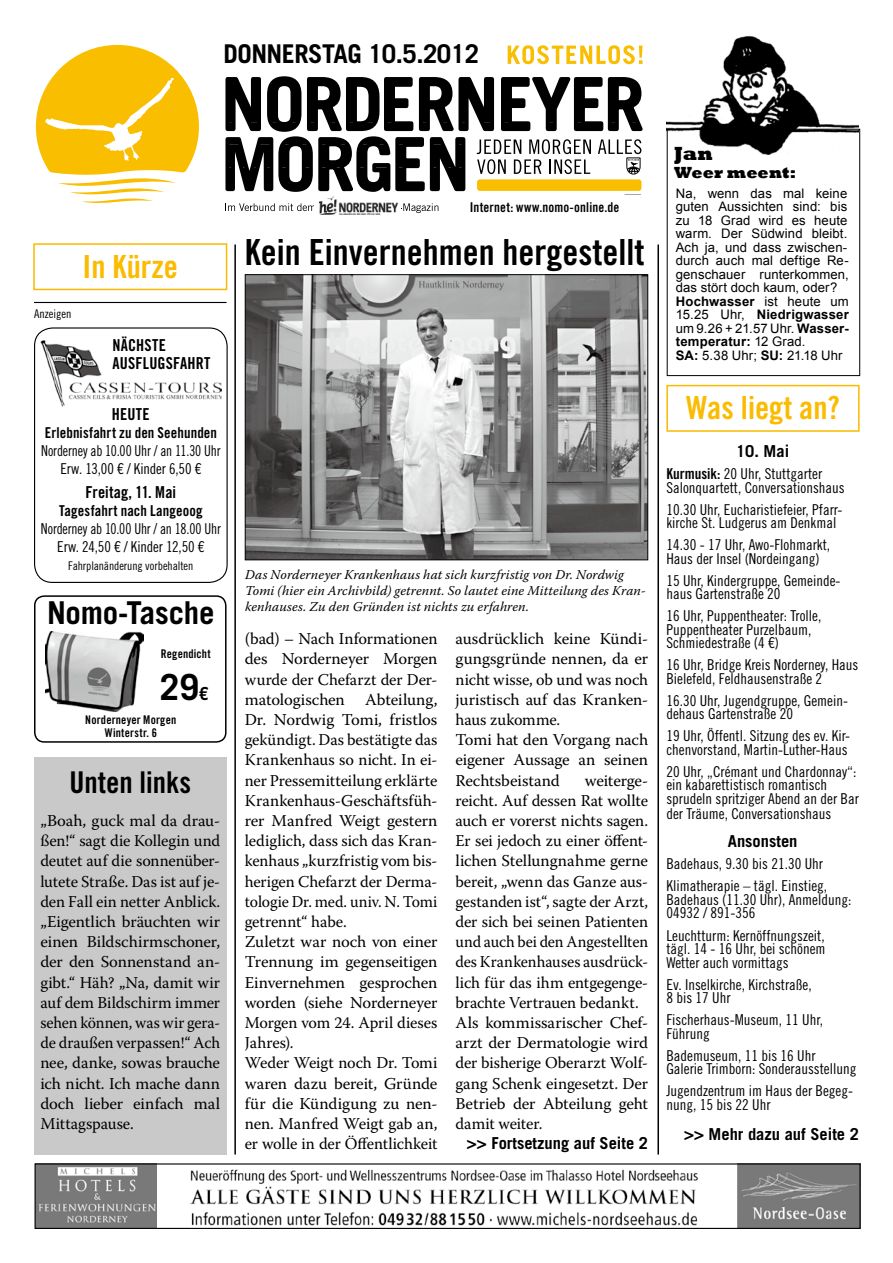
<style>
.page{position:relative;width:893px;height:1263px;background:#fff}
.page>*{position:absolute;margin:0;border:0;box-sizing:border-box;transform-origin:0 0}
.t1{font:36px "Trade Gothic LT Bold Cond Twenty";color:#000}
.t2{font:700 36px "Trade Gothic LT";color:#000}
.t3{font:31.8px "Trade Gothic LT Bold Cond Twenty";color:#fbbb01}
.t4{font:700 31.5px "Trade Gothic LT";color:#000}
.t5{font:30px "Trade Gothic LT Bold Cond Twenty";color:#000}
.t6{font:700 25.95px "Trade Gothic LT";letter-spacing:-.02em;color:#000}
.t7{font:800 19.5px "Rockwell";color:#000}
.t8{font:16.5px/20.2px "Warnock Pro";letter-spacing:-.005em;color:#000}
.t9{font:700 16.5px "Trade Gothic LT";color:#000}
.t10{font:16.5px/18px "Trade Gothic LT Bold Cond Twenty";letter-spacing:.01em;color:#000}
.t11{font:800 16.5px "Rockwell";color:#000}
.t12{font:15px/13.5px "Trade Gothic LT Cond Eighteen";color:#000}
.t13{font:15px/18px "Trade Gothic LT Cond Eighteen";color:#000;text-align:center;scale:.91 1}
.t14{font:15px "Trade Gothic LT Bold Cond Twenty";letter-spacing:.005em;color:#000}
.t15{font:italic 13.5px/16.2px "Warnock Pro";letter-spacing:.005em;color:#000}
.t16{font:13.5px "Trade Gothic LT Bold Cond Twenty";letter-spacing:.01em;color:#000}
.t17{font:13.2px/13.5px "Arial";letter-spacing:.01em;color:#000}
.t18{font:12px/12.6px "Trade Gothic LT Bold Cond Twenty";letter-spacing:.015em;color:#000;text-align:center}
.t19{font:12px "Trade Gothic LT Cond Eighteen";color:#000}
.s1{font-size:18px}
.s2{font-weight:700}
.s3{font-family:"Trade Gothic LT Bold Cond Twenty"}
</style>
<div class="page">
<div style="left:33px;top:243px;width:194px;height:47px;border:2px solid #fbbb01"></div>
<div style="left:666px;top:385px;width:194px;height:47px;border:2px solid #fbbb01"></div>
<svg style="left:508px;top:45px;width:135px;height:19px"></svg>
<svg style="left:226px;top:76px;width:417px;height:55px"></svg>
<svg style="left:35px;top:44px;width:164px;height:159px"></svg>
<hr style="left:657px;top:244px;width:2px;height:910px;background:#000">
<hr style="left:234px;top:244px;width:2px;height:910px;background:#000">
<div style="left:34px;top:757px;width:193px;height:397px;background:#c9c9ca"></div>
<img style="left:666px;top:35px;width:193px;height:120px">
<div style="left:667px;top:129px;width:193px;height:247px;border:1px solid #000"></div>
<svg style="left:225px;top:78px;width:417px;height:137px"></svg>
<img style="left:247px;top:276px;width:399px;height:282px">
<div style="left:245px;top:274px;width:403px;height:286px;border:1px solid #000"></div>
<div style="left:441px;top:196px;width:207px;height:22px;background:#fff"></div>
<hr style="left:34px;top:302px;width:193px;height:1px;background:#000">
<div style="left:34px;top:595px;width:193px;height:148px;border:2px solid #000;border-radius:9px"></div>
<img style="left:46px;top:631px;width:98px;height:80px">
<img style="left:40px;top:331px;width:182px;height:76px">
<div style="left:34px;top:327px;width:194px;height:256px;border:1px solid #000;border-radius:18px"></div>
<img style="left:37px;top:1165px;width:120px;height:62px">
<img style="left:737px;top:1165px;width:122px;height:62px">
<img style="left:190px;top:1169px;width:508px;height:57px">
<div style="left:35px;top:1163px;width:826px;height:66px;border:1px solid #000"></div>
<h3 class="t6" style="left:224px;top:38px;width:257px">Donnerstag 10.5.2012</h3>
<p class="t19" style="left:34px;top:307px;width:39px">Anzeigen</p>
<h2 class="t3" style="left:82px;top:247px;width:97px">In Kürze</h2>
<p class="t10" style="left:112px;top:336px;width:99px">Nächste<br>Ausflugsfahrt</p>
<p class="t10" style="left:112px;top:405px;width:39px">HEUTE</p>
<p class="t14" style="left:45px;top:423px;width:174px">Erlebnisfahrt zu den Seehunden</p>
<p class="t13" style="left:41px;top:441px;width:199px">Norderney ab 10.00 Uhr / an 11.30 Uhr<br>Erw. 13,00 € / Kinder 6,50 €</p>
<p class="t10" style="left:86px;top:483px;width:92px">Freitag, 11. Mai</p>
<p class="t14" style="left:59px;top:501px;width:145px">Tagesfahrt nach Langeoog</p>
<p class="t13" style="left:41px;top:519px;width:199px">Norderney ab 10.00 Uhr / an 18.00 Uhr<br>Erw. 24,50 € / Kinder 12,50 €</p>
<p class="t19" style="left:68px;top:558px;width:127px">Fahrplanänderung vorbehalten</p>
<h3 class="t4" style="left:47px;top:593px;width:169px">Nomo-Tasche</h3>
<p class="t18" style="left:161px;top:647px;width:52px">Regendicht</p>
<h1 class="t2" style="left:160px;top:665px;width:50px">29<span class="s1">€</span></h1>
<p class="t18" style="left:85px;top:714px;width:93px">Norderneyer Morgen<br>Winterstr. 6</p>
<h3 class="t5" style="left:69px;top:764px;width:123px">Unten links</h3>
<p class="t8" style="left:40px;top:810px;width:181px;text-align:justify">„Boah, guck mal da drau&shy;ßen!“ sagt die Kollegin und deutet auf die sonnenüber&shy;lutete Straße. Das ist auf je&shy;den Fall ein netter Anblick. „Eigentlich bräuchten wir einen Bildschirmschoner, der den Sonnenstand an&shy;gibt.“ Häh? „Na, damit wir auf dem Bildschirm immer sehen können, was wir gera&shy;de draußen verpassen!“ Ach nee, danke, sowas brauche ich nicht. Ich mache dann doch lieber einfach mal Mittagspause.</p>
<p class="t16" style="left:470px;top:199px;width:151px">Internet: www.nomo-online.de</p>
<h1 class="t1" style="left:245px;top:230px;width:401px">Kein Einvernehmen hergestellt</h1>
<p class="t15" style="left:245px;top:566px;width:402px">Das Norderneyer Krankenhaus hat sich kurzfristig von Dr. Nordwig<br>Tomi (hier ein Archivbild) getrennt. So lautet eine Mitteilung des Kran&shy;kenhauses. Zu den Gründen ist nichts zu erfahren.</p>
<p class="t8" style="left:245px;top:628px;width:194px">(bad) – Nach Informationen des Norderneyer Morgen wurde der Chefarzt der Der&shy;matologischen Abteilung,<br>Dr. Nordwig Tomi, fristlos gekündigt. Das bestätigte das<br>Krankenhaus so nicht. In ei&shy;ner Pressemitteilung erklärte<br>Krankenhaus-Geschäftsfüh&shy;rer Manfred Weigt gestern lediglich, dass sich das Kran&shy;kenhaus „kurzfristig vom bis&shy;herigen Chefarzt der Derma&shy;tologie Dr. med. univ. N. Tomi getrennt“ habe.<br>Zuletzt war noch von einer<br>Trennung im gegenseitigen<br>Einvernehmen gesprochen worden (siehe Norderneyer<br>Morgen vom 24. April dieses<br>Jahres).<br>Weder Weigt noch Dr. Tomi waren dazu bereit, Gründe für die Kündigung zu nen&shy;nen. Manfred Weigt gab an, er wolle in der Öffentlichkeit</p>
<p class="t8" style="left:455px;top:628px;width:194px">ausdrücklich keine Kündi&shy;gungsgründe nennen, da er nicht wisse, ob und was noch juristisch auf das Kranken&shy;haus zukomme.<br>Tomi hat den Vorgang nach eigener Aussage an seinen<br>Rechtsbeistand</p>
<p class="t8" style="left:455px;top:770px;width:194px;text-indent:129px">weiterge&shy;reicht. Auf dessen Rat wollte auch er vorerst nichts sagen.<br>Er sei jedoch zu einer öffent&shy;lichen Stellungnahme gerne bereit, „wenn das Ganze aus&shy;gestanden ist“, sagte der Arzt, der sich bei seinen Patienten und auch bei den Angestellten des Krankenhauses ausdrück&shy;lich für das ihm entgegenge&shy;brachte Vertrauen bedankt.<br>Als kommissarischer Chef&shy;arzt der Dermatologie wird der bisherige Oberarzt Wolf&shy;gang Schenk eingesetzt. Der<br>Betrieb der Abteilung geht damit weiter.</p>
<p class="t9" style="left:467px;top:1133px;width:183px">&gt;&gt; Fortsetzung auf Seite 2</p>
<p class="t7" style="left:674px;top:142px;width:40px">Jan</p>
<p class="t11" style="left:674px;top:163px;width:124px">Weer meent:</p>
<p class="t17" style="left:676px;top:186px;width:175px">Na, wenn das mal keine guten Aussichten sind: bis zu 18 Grad wird es heute warm. Der Südwind bleibt.<br>Ach ja, und dass zwischen&shy;durch auch mal deftige Re&shy;genschauer runterkommen, das stört doch kaum, oder?<br><span class="s2">Hochwasser</span> ist heute um<br>15.25 Uhr, <span class="s2">Niedrigwasser </span>um 9.26 + 21.57 Uhr. <span class="s2">Wasser&shy;temperatur:</span> 12 Grad.<br><span class="s2">SA:</span> 5.38 Uhr; <span class="s2">SU:</span> 21.18 Uhr</p>
<h2 class="t3" style="left:686px;top:389px;width:155px">Was liegt an?</h2>
<p class="t9" style="left:736px;top:441px;width:55px">10. Mai</p>
<p class="t12" style="left:666px;top:467px;width:180px"><span class="s3">Kurmusik:</span> 20 Uhr, Stuttgarter<br>Salonquartett, Conversationshaus</p>
<p class="t12" style="left:666px;top:502px;width:178px">10.30 Uhr, Eucharistiefeier, Pfarr&shy;kirche St. Ludgerus am Denkmal</p>
<p class="t12" style="left:666px;top:538px;width:165px">14.30 - 17 Uhr, Awo-Flohmarkt,<br>Haus der Insel (Nordeingang)</p>
<p class="t12" style="left:666px;top:573px;width:176px">15 Uhr, Kindergruppe, Gemeinde&shy;haus Gartenstraße 20</p>
<p class="t12" style="left:666px;top:609px;width:156px">16 Uhr, Puppentheater: Trolle,<br>Puppentheater Purzelbaum,<br>Schmiedestraße (4 €)</p>
<p class="t12" style="left:666px;top:658px;width:193px">16 Uhr, Bridge Kreis Norderney, Haus<br>Bielefeld, Feldhausenstraße 2</p>
<p class="t12" style="left:666px;top:693px;width:183px">16.30 Uhr, Jugendgruppe, Gemein&shy;dehaus Gartenstraße 20</p>
<p class="t12" style="left:666px;top:729px;width:185px">19 Uhr, Öffentl. Sitzung des ev. Kir&shy;chenvorstand, Martin-Luther-Haus</p>
<p class="t12" style="left:666px;top:764px;width:194px">20 Uhr, „Crémant und Chardonnay“: ein kabarettistisch romantisch sprudeln spritziger Abend an der Bar</p>
<p class="t12" style="left:666px;top:806px;width:166px">der Träume, Conversationshaus</p>
<p class="t9" style="left:728px;top:831px;width:71px">Ansonsten</p>
<p class="t12" style="left:666px;top:853px;width:162px;line-height:22px">Badehaus, 9.30 bis 21.30 Uhr<br>Klimatherapie – tägl. Einstieg,</p>
<p class="t12" style="left:666px;top:893px;width:186px">Badehaus (11.30 Uhr), Anmeldung:<br>04932 / 891-356</p>
<p class="t12" style="left:666px;top:928px;width:161px;text-align:justify">Leuchtturm: Kernöffnungszeit, tägl. 14 - 16 Uhr, bei schönem Wetter auch vormittags</p>
<p class="t12" style="left:666px;top:977px;width:147px">Ev. Inselkirche, Kirchstraße,<br>8 bis 17 Uhr</p>
<p class="t12" style="left:666px;top:1013px;width:158px">Fischerhaus-Museum, 11 Uhr,<br>Führung</p>
<p class="t12" style="left:666px;top:1048px;width:191px">Bademuseum, 11 bis 16 Uhr<br>Galerie Trimborn: Sonderausstellung</p>
<p class="t12" style="left:666px;top:1084px;width:188px">Jugendzentrum im Haus der Begeg&shy;nung, 15 bis 22 Uhr</p>
<p class="t9" style="left:684px;top:1123px;width:176px">&gt;&gt; Mehr dazu auf Seite 2</p>
</div>
